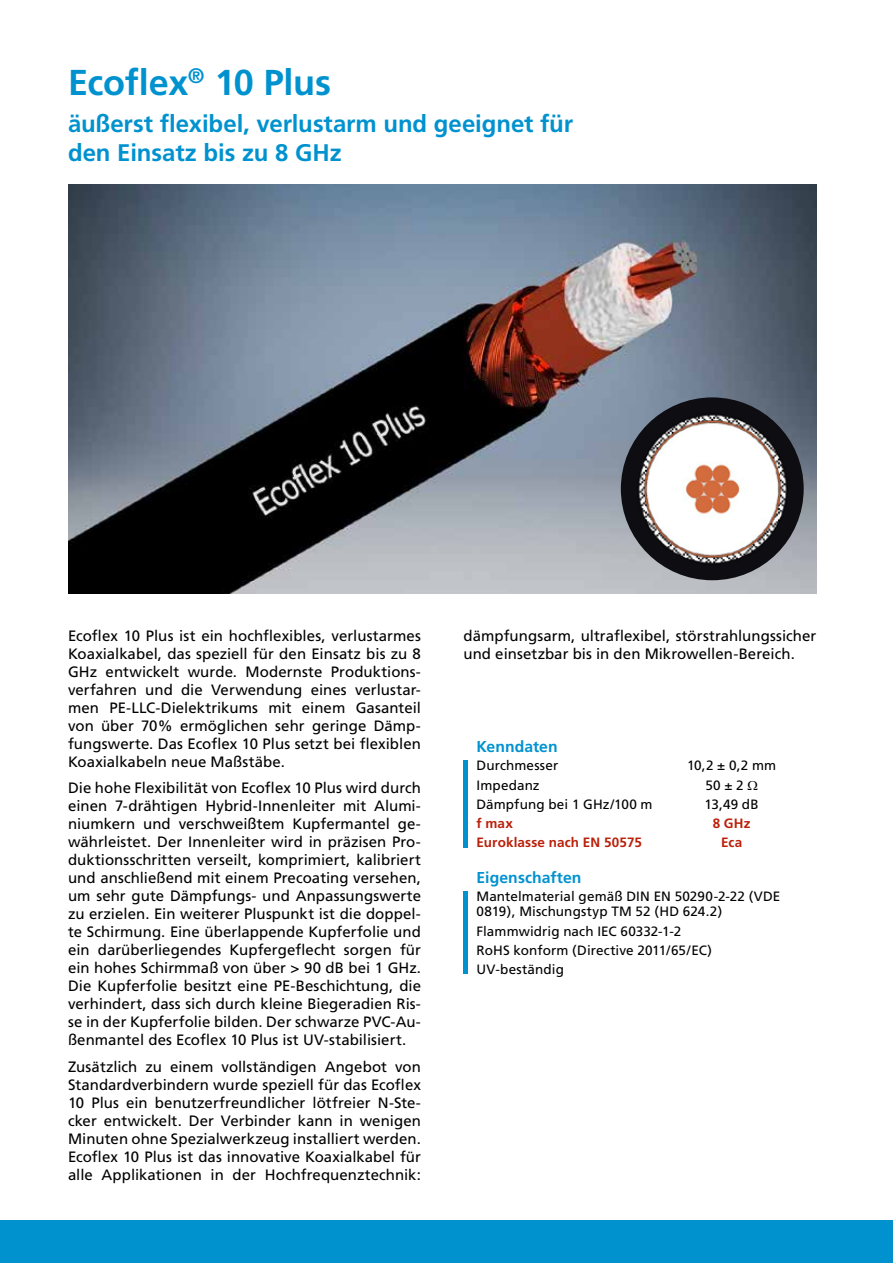
<style>
.page{position:relative;width:893px;height:1263px;background:#fff}
.page>*{position:absolute;margin:0;border:0;box-sizing:border-box;transform-origin:0 0}
.t1{font:700 36px "Frutiger";letter-spacing:-.01em;color:#0092cf}
.t2{font:700 24px/28.8px "Frutiger";letter-spacing:-.005em;color:#0092cf}
.t3{font:700 15.75px "Frutiger";letter-spacing:.005em;color:#0092cf}
.t4{font:15px/18px "Frutiger";letter-spacing:.005em;color:#000;text-align:justify}
.t5{font:13.5px/19.2px "Frutiger";letter-spacing:.005em;color:#000}
.t6{font:700 13.5px "Frutiger";letter-spacing:.01em;color:#bb200a}
</style>
<div class="page">
<div style="left:0;top:1220px;width:893px;height:43px;background:#0092cf"></div>
<img style="left:68px;top:184px;width:748px;height:409px">
<img style="left:621px;top:397px;width:183px;height:183px;border-radius:91px">
<div style="left:463px;top:760px;width:5px;height:87px;background:#0092cf"></div>
<div style="left:463px;top:891px;width:5px;height:83px;background:#0092cf"></div>
<h1 class="t1" style="left:68px;top:61px;width:265px">Ecoflex<sup>®</sup> 10 Plus</h1>
<h2 class="t2" style="left:68px;top:110px;width:507px">äußerst flexibel, verlustarm und geeignet für den Einsatz bis zu 8 GHz</h2>
<p class="t4" style="left:68px;top:626px;width:354px">Ecoflex 10 Plus ist ein hochflexibles, verlustarmes Koaxialkabel, das speziell für den Einsatz bis zu 8<br>GHz entwickelt wurde. Modernste Produktions&shy;verfahren und die Verwendung eines verlustar&shy;men PE-LLC-Dielektrikums mit einem Gasanteil von über 70% ermöglichen sehr geringe Dämp&shy;fungswerte. Das Ecoflex 10 Plus setzt bei flexiblen Koaxialkabeln neue Maßstäbe.</p>
<p class="t4" style="left:68px;top:779px;width:354px">Die hohe Flexibilität von Ecoflex 10 Plus wird durch einen 7-drähtigen Hybrid-Innenleiter mit Alumi&shy;niumkern und verschweißtem Kupfermantel ge&shy;währleistet. Der Innenleiter wird in präzisen Pro&shy;duktionsschritten verseilt, komprimiert, kalibriert und anschließend mit einem Precoating versehen, um sehr gute Dämpfungs- und Anpassungswerte zu erzielen. Ein weiterer Pluspunkt ist die doppel&shy;te Schirmung. Eine überlappende Kupferfolie und ein darüberliegendes Kupfergeflecht sorgen für ein hohes Schirmmaß von über &gt; 90 dB bei 1 GHz.<br>Die Kupferfolie besitzt eine PE-Beschichtung, die verhindert, dass sich durch kleine Biegeradien Ris&shy;se in der Kupferfolie bilden. Der schwarze PVC-Au&shy;ßenmantel des Ecoflex 10 Plus ist UV-stabilisiert.</p>
<p class="t4" style="left:68px;top:1057px;width:354px">Zusätzlich zu einem vollständigen Angebot von Standardverbindern wurde speziell für das Ecoflex 10 Plus ein benutzerfreundlicher lötfreier N-Ste&shy;cker entwickelt. Der Verbinder kann in wenigen Minuten ohne Spezialwerkzeug installiert werden.<br>Ecoflex 10 Plus ist das innovative Koaxialkabel für alle Applikationen in der Hochfrequenztechnik:</p>
<p class="t4" style="left:463px;top:626px;width:354px">dämpfungsarm, ultraflexibel, störstrahlungssicher und einsetzbar bis in den Mikrowellen-Bereich.</p>
<p class="t3" style="left:476px;top:737px;width:83px">Kenndaten</p>
<p class="t5" style="left:476px;top:756px;width:83px">Durchmesser</p>
<p class="t5" style="left:687px;top:756px;width:91px">10,2 ± 0,2 mm</p>
<p class="t5" style="left:476px;top:775px;width:65px">Impedanz</p>
<p class="t5" style="left:705px;top:775px;width:40px">50 ± 2</p>
<p class="t5" style="left:476px;top:795px;width:178px">Dämpfung bei 1 GHz/100 m</p>
<p class="t5" style="left:705px;top:795px;width:56px">13,49 dB</p>
<p class="t6" style="left:476px;top:815px;width:38px">f max</p>
<p class="t6" style="left:713px;top:815px;width:39px">8 GHz</p>
<p class="t6" style="left:476px;top:835px;width:167px">Euroklasse nach EN 50575</p>
<p class="t6" style="left:721px;top:835px;width:23px">Eca</p>
<p class="t3" style="left:476px;top:868px;width:106px">Eigenschaften</p>
<p class="t5" style="left:476px;top:889px;width:305px;line-height:15px">Mantelmaterial gemäß DIN EN 50290-2-22 (VDE<br>0819), Mischungstyp TM 52 (HD 624.2)</p>
<p class="t5" style="left:476px;top:921px;width:237px">Flammwidrig nach IEC 60332-1-2<br>RoHS konform (Directive 2011/65/EC)<br>UV-beständig</p>
</div>
